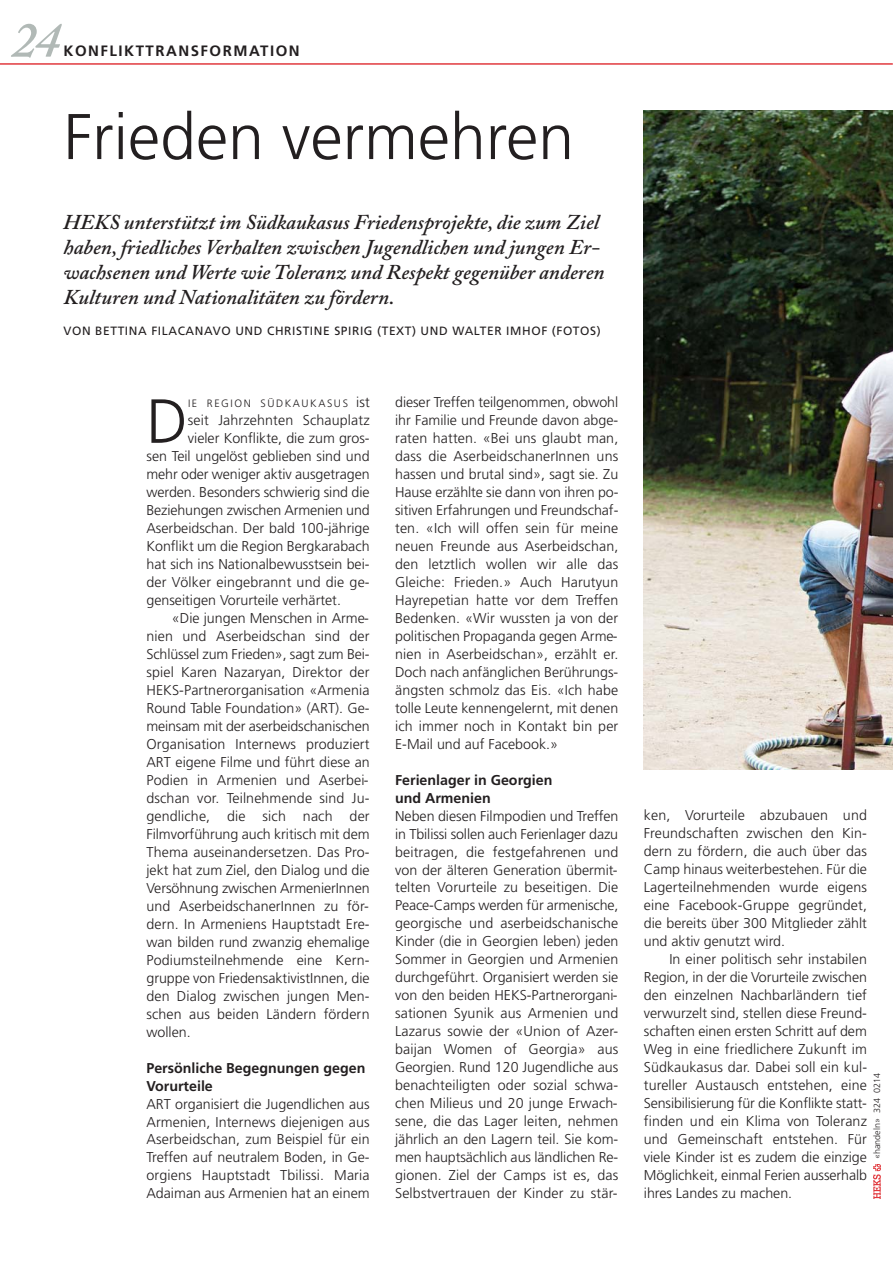
<style>
.page{position:relative;width:893px;height:1263px;background:#fff}
.page>*{position:absolute;margin:0;border:0;box-sizing:border-box;transform-origin:0 0}
.t1{font:300 64.5px "Frutiger LT";color:#231f20}
.t2{font:300 62.25px "Frutiger LT";color:#231f20}
.t3{font:italic 600 51px "Adobe Caslon Pro";color:#b1b9b6}
.t4{font:italic 600 21px/25.2px "Adobe Caslon Pro";color:#231f20}
.t5{font:700 15px "Frutiger LT Com";letter-spacing:.1em;color:#231f20}
.t6{font:300 14.25px/18px "Frutiger LT";color:#231f20;text-align:justify}
.t7{font:700 14.25px/18px "Frutiger LT";color:#231f20}
.t8{font:12px "Frutiger LT";letter-spacing:.05em;color:#231f20}
.t9{font:300 10.65px "Frutiger LT";letter-spacing:.145em;color:#231f20}
.t10{font:300 9px "Frutiger LT";color:#231f20}
.s1{font-size:14.25px}
</style>
<div class="page">
<hr style="left:0;top:63px;width:892px;height:2px;background:#e1393e">
<img style="left:873px;top:1164px;width:7px;height:35px">
<img style="left:644px;top:111px;width:249px;height:659px">
<h3 class="t3" style="left:12px;top:20px;width:50px">24</h3>
<p class="t5" style="left:64px;top:43px;width:238px">KONFLIKTTRANSFORMATION</p>
<h1 class="t1" style="left:64px;top:109px;width:512px">Frieden vermehren</h1>
<p class="t4" style="left:64px;top:212px;width:542px">HEKS unterstützt im Südkaukasus Friedensprojekte, die zum Ziel haben, friedliches Verhalten zwischen Jugendlichen und jungen Er&shy;wachsenen und Werte wie Toleranz und Respekt gegenüber anderen Kulturen und Nationalitäten zu fördern.</p>
<p class="t8" style="left:64px;top:326px;width:539px">VON BETTINA FILACANAVO UND CHRISTINE SPIRIG (TEXT) UND WALTER IMHOF (FOTOS)</p>
<h2 class="t2" style="left:146px;top:395px;width:43px">D</h2>
<p class="t9" style="left:188px;top:399px;width:183px">IE REGION SÜDKAUKASUS <span class="s1">ist</span></p>
<p class="t6" style="left:188px;top:412px;width:183px">seit Jahrzehnten Schauplatz</p>
<p class="t6" style="left:188px;top:430px;width:183px">vieler Konflikte, die zum gros-</p>
<p class="t6" style="left:146px;top:448px;width:225px">sen Teil ungelöst geblieben sind und</p>
<p class="t6" style="left:146px;top:466px;width:225px">mehr oder weniger aktiv ausgetragen</p>
<p class="t6" style="left:146px;top:484px;width:225px">werden. Besonders schwierig sind die</p>
<p class="t6" style="left:146px;top:502px;width:225px">Beziehungen zwischen Armenien und</p>
<p class="t6" style="left:146px;top:520px;width:225px">Aserbeidschan. Der bald 100-jährige</p>
<p class="t6" style="left:146px;top:538px;width:225px">Konflikt um die Region Bergkarabach</p>
<p class="t6" style="left:146px;top:555px;width:225px">hat sich ins Nationalbewusstsein bei-</p>
<p class="t6" style="left:146px;top:573px;width:225px">der Völker eingebrannt und die ge-</p>
<p class="t6" style="left:146px;top:591px;width:196px">genseitigen Vorurteile verhärtet.</p>
<p class="t6" style="left:172px;top:609px;width:198px">«Die jungen Menschen in Arme-</p>
<p class="t6" style="left:146px;top:627px;width:225px">nien und Aserbeidschan sind der</p>
<p class="t6" style="left:146px;top:645px;width:225px">Schlüssel zum Frieden», sagt zum Bei-</p>
<p class="t6" style="left:146px;top:663px;width:225px">spiel Karen Nazaryan, Direktor der</p>
<p class="t6" style="left:146px;top:681px;width:225px">HEKS-Partnerorganisation «Armenia</p>
<p class="t6" style="left:146px;top:699px;width:225px">Round Table Foundation» (ART). Ge-</p>
<p class="t6" style="left:146px;top:717px;width:225px">meinsam mit der aserbeidschanischen</p>
<p class="t6" style="left:146px;top:735px;width:225px">Organisation Internews produziert</p>
<p class="t6" style="left:146px;top:753px;width:225px">ART eigene Filme und führt diese an</p>
<p class="t6" style="left:146px;top:771px;width:224px">Podien in Armenien und Aserbei-</p>
<p class="t6" style="left:146px;top:789px;width:225px">dschan vor. Teilnehmende sind Ju-</p>
<p class="t6" style="left:146px;top:807px;width:225px">gendliche, die sich nach der</p>
<p class="t6" style="left:146px;top:825px;width:225px">Filmvorführung auch kritisch mit dem</p>
<p class="t6" style="left:146px;top:843px;width:225px">Thema auseinandersetzen. Das Pro-</p>
<p class="t6" style="left:146px;top:861px;width:225px">jekt hat zum Ziel, den Dialog und die</p>
<p class="t6" style="left:146px;top:879px;width:225px">Versöhnung zwischen ArmenierInnen</p>
<p class="t6" style="left:146px;top:897px;width:224px">und AserbeidschanerInnen zu för-</p>
<p class="t6" style="left:146px;top:915px;width:225px">dern. In Armeniens Hauptstadt Ere-</p>
<p class="t6" style="left:146px;top:933px;width:225px">wan bilden rund zwanzig ehemalige</p>
<p class="t6" style="left:146px;top:951px;width:225px">Podiumsteilnehmende eine Kern-</p>
<p class="t6" style="left:146px;top:969px;width:225px">gruppe von FriedensaktivistInnen, die</p>
<p class="t6" style="left:146px;top:987px;width:225px">den Dialog zwischen jungen Men-</p>
<p class="t6" style="left:146px;top:1005px;width:225px">schen aus beiden Ländern fördern</p>
<p class="t6" style="left:146px;top:1023px;width:46px">wollen.</p>
<p class="t7" style="left:146px;top:1059px;width:220px">Persönliche Begegnungen gegen<br>Vorurteile</p>
<p class="t6" style="left:146px;top:1095px;width:225px">ART organisiert die Jugendlichen aus Armenien, Internews diejenigen aus Aserbeidschan, zum Beispiel für ein Treffen auf neutralem Boden, in Ge&shy;orgiens Hauptstadt Tbilissi. Maria Adaiman aus Armenien hat an einem</p>
<p class="t6" style="left:395px;top:393px;width:225px">dieser Treffen teilgenommen, obwohl ihr Familie und Freunde davon abge&shy;raten hatten. «Bei uns glaubt man, dass die AserbeidschanerInnen uns hassen und brutal sind», sagt sie. Zu Hause erzählte sie dann von ihren po&shy;sitiven Erfahrungen und Freundschaf&shy;ten. «Ich will offen sein für meine neuen Freunde aus Aserbeidschan, den letztlich wollen wir alle das Gleiche: Frieden.» Auch Harutyun Hayrepetian hatte vor dem Treffen Bedenken. «Wir wussten ja von der politischen Propaganda gegen Arme&shy;nien in Aserbeidschan», erzählt er.<br>Doch nach anfänglichen Berührungs&shy;ängsten schmolz das Eis. «Ich habe tolle Leute kennengelernt, mit denen ich immer noch in Kontakt bin per E-Mail und auf Facebook.»</p>
<p class="t7" style="left:395px;top:771px;width:159px">Ferienlager in Georgien und Armenien</p>
<p class="t6" style="left:395px;top:807px;width:225px">Neben diesen Filmpodien und Treffen in Tbilissi sollen auch Ferienlager dazu beitragen, die festgefahrenen und von der älteren Generation übermit&shy;telten Vorurteile zu beseitigen. Die Peace-Camps werden für armenische, georgische und aserbeidschanische Kinder (die in Georgien leben) jeden Sommer in Georgien und Armenien durchgeführt. Organisiert werden sie von den beiden HEKS-Partnerorgani&shy;sationen Syunik aus Armenien und Lazarus sowie der «Union of Azer&shy;baijan Women of Georgia» aus Georgien. Rund 120 Jugendliche aus benachteiligten oder sozial schwa&shy;chen Milieus und 20 junge Erwach&shy;sene, die das Lager leiten, nehmen jährlich an den Lagern teil. Sie kom&shy;men hauptsächlich aus ländlichen Re&shy;gionen. Ziel der Camps ist es, das Selbstvertrauen der Kinder zu stär-</p>
<p class="t6" style="left:644px;top:807px;width:225px">ken, Vorurteile abzubauen und Freundschaften zwischen den Kin&shy;dern zu fördern, die auch über das Camp hinaus weiterbestehen. Für die Lagerteilnehmenden wurde eigens eine Facebook-Gruppe gegründet, die bereits über 300 Mitglieder zählt und aktiv genutzt wird.</p>
<p class="t6" style="left:644px;top:951px;width:225px;text-indent:26px">In einer politisch sehr instabilen Region, in der die Vorurteile zwischen den einzelnen Nachbarländern tief verwurzelt sind, stellen diese Freund&shy;schaften einen ersten Schritt auf dem Weg in eine friedlichere Zukunft im Südkaukasus dar. Dabei soll ein kul&shy;tureller Austausch entstehen, eine Sensibilisierung für die Konflikte statt&shy;finden und ein Klima von Toleranz und Gemeinschaft entstehen. Für viele Kinder ist es zudem die einzige Möglichkeit, einmal Ferien ausserhalb ihres Landes zu machen.</p>
<p class="t10" style="left:873px;top:1159px;width:87px;rotate:-90deg">«handeln» 324 0214</p>
</div>
